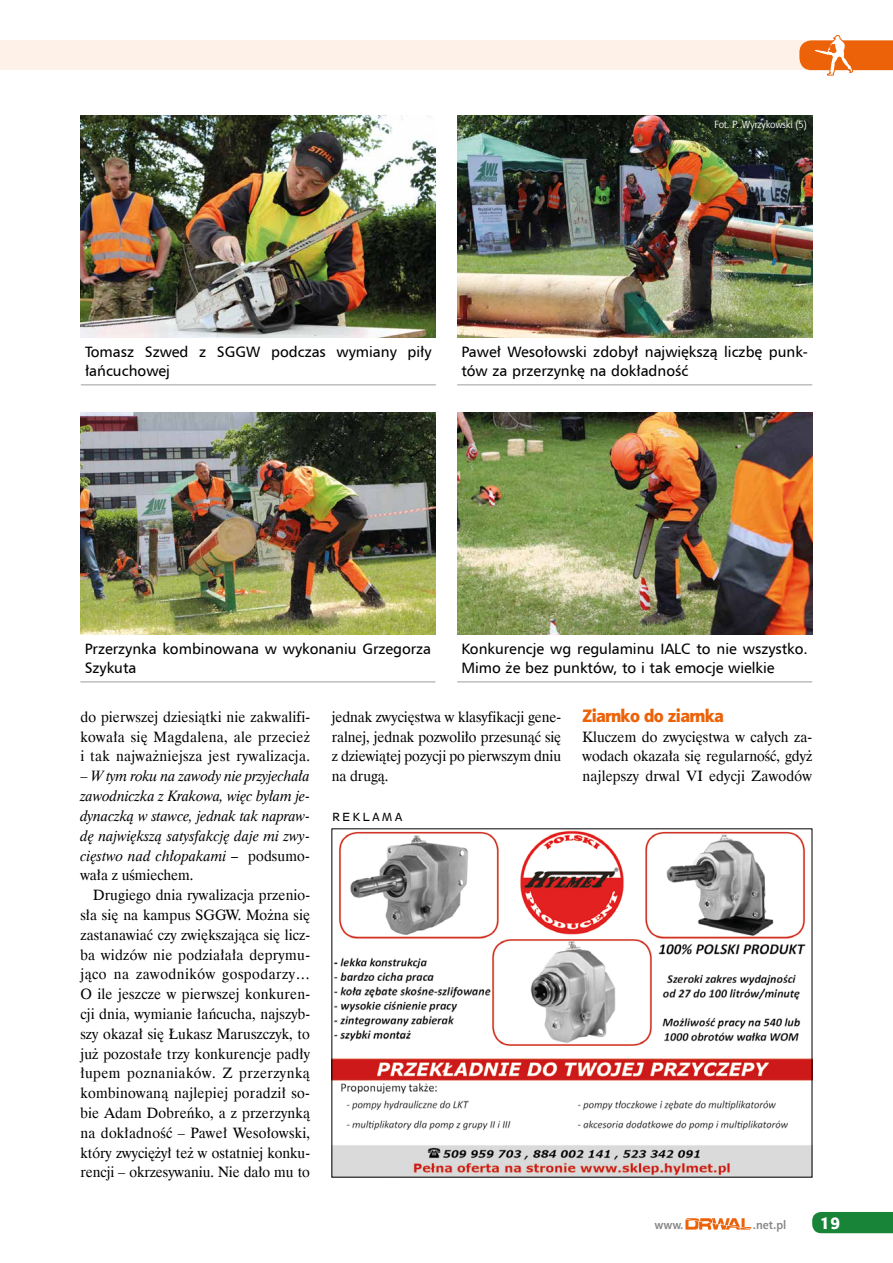
<style>
.page{position:relative;width:893px;height:1263px;background:#fff}
.page>*{position:absolute;margin:0;border:0;box-sizing:border-box;transform-origin:0 0}
.t1{font:18px "Aerton EFN Black";letter-spacing:-.025em;color:#eb6209;scale:.96 1}
.t2{font:16.5px "Aerton EFN Black";color:#fff}
.t3{font:15px/19.8px "Dutch 801 EU";letter-spacing:-.005em;color:#000;text-align:justify;scale:.95 1}
.t4{font:15px/19.5px "Humnst 777 EU";color:#000}
.t5{font:italic 15px/19.8px "Dutch 801 EU";letter-spacing:.005em;color:#000;text-align:justify;scale:.95 1}
.t6{font:700 12px "Aerton EFN";color:#878787}
.t7{font:10.5px "Aerton EFN";letter-spacing:-.025em;color:#fff}
.t8{font:10.5px "Geometr 212 Cn EU";letter-spacing:.2em;color:#000}
.s1{font-style:normal}
</style>
<div class="page">
<img style="left:334px;top:831px;width:476px;height:344px">
<img style="left:80px;top:115px;width:355px;height:222px">
<img style="left:457px;top:115px;width:355px;height:222px">
<hr style="left:81px;top:384px;width:355px;height:1px;background:#9d9d9c">
<hr style="left:457px;top:384px;width:355px;height:1px;background:#9d9d9c">
<div style="left:0;top:40px;width:893px;height:30px;background:#fef1e7"></div>
<div style="left:812px;top:1212px;width:81px;height:21px;background:#178437"></div>
<svg style="left:685px;top:1218px;width:66px;height:11px"></svg>
<img style="left:457px;top:412px;width:355px;height:222px">
<img style="left:80px;top:412px;width:355px;height:222px">
<hr style="left:80px;top:681px;width:355px;height:1px;background:#9d9d9c">
<hr style="left:457px;top:681px;width:355px;height:1px;background:#9d9d9c">
<svg style="left:799px;top:34px;width:94px;height:42px"></svg>
<p class="t7" style="left:714px;top:119px;width:94px">Fot. P. Wyrzykowski (5)</p>
<p class="t4" style="left:85px;top:342px;width:348px">Tomasz Szwed z SGGW podczas wymiany piły łańcuchowej</p>
<p class="t4" style="left:461px;top:342px;width:348px">Paweł Wesołowski zdobył największą liczbę punk&shy;tów za przerzynkę na dokładność</p>
<p class="t4" style="left:85px;top:639px;width:348px">Przerzynka kombinowana w wykonaniu Grzegorza<br>Szykuta</p>
<p class="t4" style="left:461px;top:639px;width:348px">Konkurencje wg regulaminu IALC to nie wszystko.<br>Mimo że bez punktów, to i tak emocje wielkie</p>
<p class="t3" style="left:80px;top:707px;width:243px">do pierwszej dziesiątki nie zakwalifi&shy;kowała się Magdalena, ale przecież i tak najważniejsza jest rywalizacja.</p>
<p class="t5" style="left:80px;top:766px;width:243px"><span class="s1">–</span> W tym roku na zawody nie przyjechała zawodniczka z Krakowa, więc byłam je&shy;dynaczką w stawce, jednak tak napraw&shy;dę największą satysfakcję daje mi zwy&shy;cięstwo nad chłopakami – <span class="s1">podsumo&shy;wała z uśmiechem.</span></p>
<p class="t3" style="left:80px;top:885px;width:243px;text-indent:13px">Drugiego dnia rywalizacja przenio&shy;sła się na kampus SGGW. Można się zastanawiać czy zwiększająca się licz&shy;ba widzów nie podziałała deprymu&shy;jąco na zawodników gospodarzy… O ile jeszcze w pierwszej konkuren&shy;cji dnia, wymianie łańcucha, najszyb&shy;szy okazał się Łukasz Maruszczyk, to już pozostałe trzy konkurencje padły łupem poznaniaków. Z przerzynką kombinowaną najlepiej poradził so&shy;bie Adam Dobreńko, a z przerzynką na dokładność – Paweł Wesołowski, który zwyciężył też w ostatniej konku&shy;rencji – okrzesywaniu. Nie dało mu to</p>
<p class="t3" style="left:332px;top:707px;width:243px">jednak zwycięstwa w klasyfikacji gene&shy;ralnej, jednak pozwoliło przesunąć się z dziewiątej pozycji po pierwszym dniu na drugą.</p>
<p class="t1" style="left:583px;top:704px;width:149px">Ziarnko do ziarnka</p>
<p class="t3" style="left:583px;top:727px;width:243px">Kluczem do zwycięstwa w całych za&shy;wodach okazała się regularność, gdyż najlepszy drwal VI edycji Zawodów</p>
<p class="t8" style="left:332px;top:810px;width:72px">REKLAMA</p>
<p class="t6" style="left:654px;top:1218px;width:31px">www.</p>
<p class="t6" style="left:753px;top:1218px;width:35px">.net.pl</p>
<p class="t2" style="left:820px;top:1213px;width:22px">19</p>
</div>
